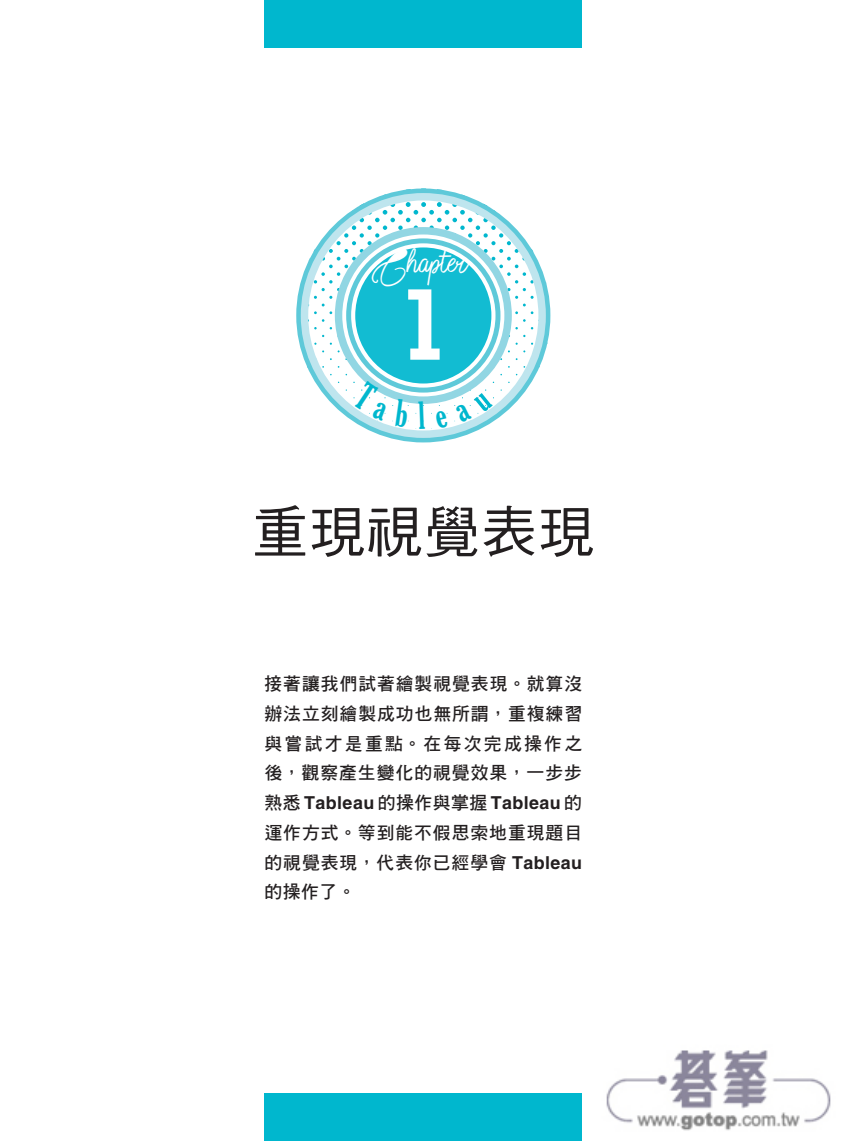
<style>
.page{position:relative;width:844px;height:1141px;background:#fff}
.page>*{position:absolute;margin:0;border:0;box-sizing:border-box;transform-origin:0 0}
.t1{font:600 105.35px "Lubalin Graph Itc T";color:#fff}
.t2{font:55.82px "DF Hei Std W5";letter-spacing:.025em;color:#231f20}
.t3{font:700 31.5px "Spirited Script";color:#fff}
.t4{font:17.85px/29.8px "DF Hei Std W7";letter-spacing:.05em;color:#231f20;text-align:justify}
.t5{font:700 17.85px "Helvetica LT Std";letter-spacing:.025em;color:#231f20}
.s1{font-family:"DF Hei Std W7";font-weight:400}
.s2{font-family:"Helvetica LT Std";font-weight:700}
</style>
<div class="page">
<div style="left:264px;top:0;width:318px;height:47px;background:#00b7ce"></div>
<div style="left:264px;top:1094px;width:318px;height:47px;background:#00b7ce"></div>
<svg style="left:307px;top:189px;width:181px;height:140px"></svg>
<svg style="left:531px;top:343px;width:6px;height:9px"></svg>
<svg style="left:491px;top:208px;width:59px;height:121px"></svg>
<div style="left:296px;top:189px;width:254px;height:253px;border:10px solid #5ec9d9;border-radius:50%"></div>
<div style="left:301px;top:193px;width:244px;height:245px;border:7px solid #bee5ee;border-radius:50%"></div>
<svg style="left:338px;top:231px;width:170px;height:169px"></svg>
<div style="left:335px;top:227px;width:176px;height:177px;border:7px solid #91d6e3;border-radius:50%"></div>
<div style="left:346px;top:238px;width:154px;height:155px;border:5px solid #5ec9d9;border-radius:50%"></div>
<div style="left:355px;top:247px;width:136px;height:136px;background:#12bcd2;border-radius:50%"></div>
<img style="left:606px;top:1050px;width:225px;height:81px">
<svg style="left:345px;top:381px;width:64px;height:48px"></svg>
<svg style="left:415px;top:397px;width:10px;height:32px"></svg>
<svg style="left:431px;top:405px;width:17px;height:24px"></svg>
<svg style="left:454px;top:389px;width:40px;height:40px"></svg>
<h3 class="t3" style="left:379px;top:243px;width:90px">Chapter</h3>
<h1 class="t1" style="left:393px;top:263px;width:61px">1</h1>
<h2 class="t2" style="left:252px;top:501px;width:343px">重現視覺表現</h2>
<p class="t4" style="left:264px;top:668px;width:319px">接著讓我們試著繪製視覺表現。就算沒辦法立刻繪製成功也無所謂，重複練習與嘗試才是重點。在每次完成操作之後，觀察產生變化的視覺效果，一步步</p>
<p class="t5" style="left:264px;top:792px;width:319px"><span class="s1">熟悉</span> Tableau <span class="s1">的操作與掌握</span> Tableau <span class="s1">的</span></p>
<p class="t4" style="left:264px;top:817px;width:319px">運作方式。等到能不假思索地重現題目的視覺表現，代表你已經學會 <span class="s2">Tableau</span>的操作了。</p>
</div>
